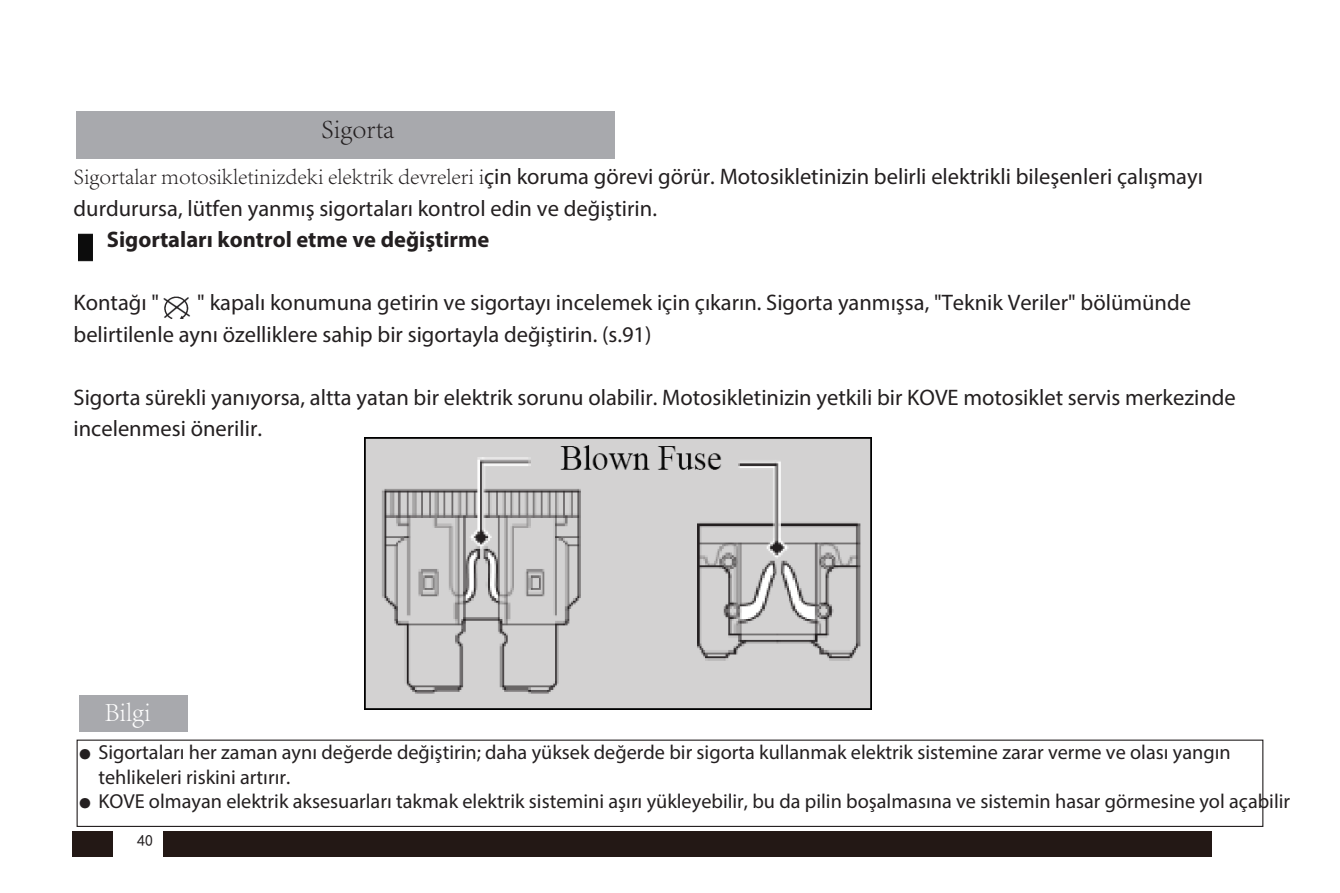
<style>
.page{position:relative;width:1340px;height:893px;background:#fff}
.page>*{position:absolute;margin:0;border:0;box-sizing:border-box;transform-origin:0 0}
.t1{font:300 27px "Adobe Song Std";color:#231f20}
.t2{font:300 27px "Adobe Song Std";color:#fff}
.t3{font:22.5px/31.5px "Myriad Pro";color:#231f20}
.t4{font:700 22.5px "Myriad Pro";color:#231f20}
.t5{font:20.25px/24.3px "Myriad Pro";color:#231f20}
.t6{font:15.75px "Sim Hei";color:#231f20}
.s1{font-family:"Adobe Song Std";font-weight:300}
</style>
<div class="page">
<img style="left:72px;top:718px;width:1139px;height:139px">
<div style="left:77px;top:111px;width:537px;height:48px;background:#a8a9ad"></div>
<div style="left:77px;top:740px;width:1186px;height:87px;border:1px solid #231f20"></div>
<div style="left:79px;top:695px;width:108px;height:37px;background:#a8a9ad"></div>
<img style="left:163px;top:296px;width:27px;height:23px">
<img style="left:78px;top:233px;width:15px;height:28px">
<img style="left:364px;top:437px;width:507px;height:273px">
<p class="t1" style="left:321px;top:114px;width:75px">Sigorta</p>
<p class="t3" style="left:74px;top:161px;width:1130px"><span class="s1">Sigortalar motosikletinizdeki elektrik devreleri i</span>çin koruma görevi görür. Motosikletinizin belirli elektrikli bileşenleri çalışmayı</p>
<p class="t3" style="left:74px;top:192px;width:585px">durdurursa, lütfen yanmış sigortaları kontrol edin ve değiştirin.</p>
<p class="t4" style="left:107px;top:225px;width:384px">Sigortaları kontrol etme ve değiştirme</p>
<p class="t3" style="left:74px;top:287px;width:1119px;text-indent:124px">" kapalı konumuna getirin ve sigortayı incelemek için çıkarın. Sigorta yanmışsa, "Teknik Veriler" bölümünde belirtilenle aynı özelliklere sahip bir sigortayla değiştirin. (s.91)</p>
<p class="t3" style="left:74px;top:287px;width:87px">Kontağı "</p>
<p class="t3" style="left:74px;top:381px;width:1163px">Sigorta sürekli yanıyorsa, altta yatan bir elektrik sorunu olabilir. Motosikletinizin yetkili bir KOVE motosiklet servis merkezinde incelenmesi önerilir.</p>
<p class="t2" style="left:104px;top:697px;width:48px">Bilgi</p>
<p class="t5" style="left:98px;top:740px;width:1133px;text-indent:-19px">● Sigortaları her zaman aynı değerde değiştirin; daha yüksek değerde bir sigorta kullanmak elektrik sistemine zarar verme ve olası yangın tehlikeleri riskini artırır.</p>
<p class="t5" style="left:80px;top:789px;width:1212px">● KOVE olmayan elektrik aksesuarları takmak elektrik sistemini aşırı yükleyebilir, bu da pilin boşalmasına ve sistemin hasar görmesine yol açabilir</p>
<p class="t6" style="left:137px;top:832px;width:17px">40</p>
</div>
